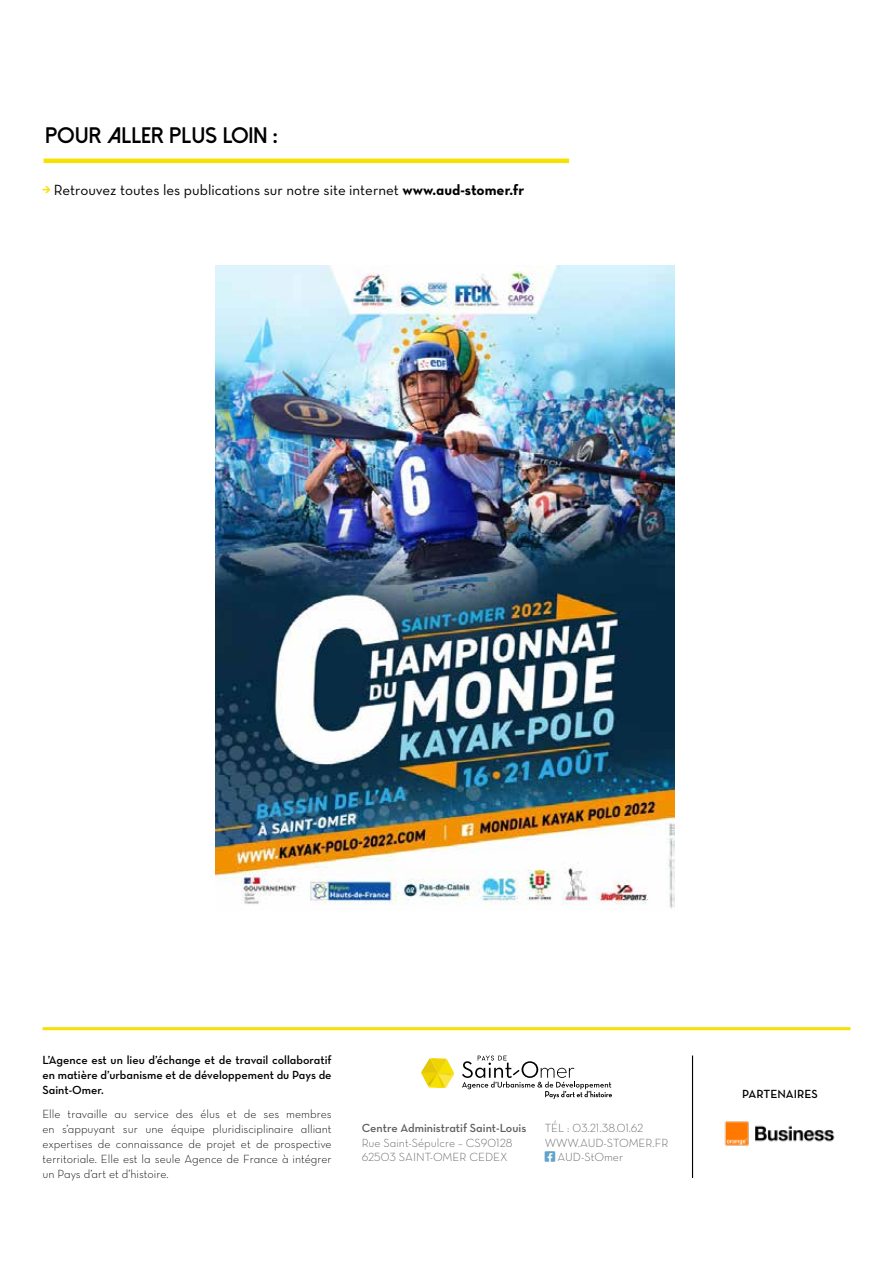
<style>
.page{position:relative;width:893px;height:1263px;background:#fff}
.page>*{position:absolute;margin:0;border:0;box-sizing:border-box;transform-origin:0 0}
.t1{font:800 22.5px "Dolce Vita";color:#000}
.t2{font:15px "Neutra Text Book Alt";color:#000}
.t3{font:12px/15px "Neutra Text Light Alt";color:#000;text-align:justify}
.t4{font:12px/15px "Neutra Text Demi Alt";color:#000;text-align:justify}
.t5{font:12px/14.4px "Neutra Text Light Alt";color:#5f5e63}
.t6{font:12px "Neutra Text Demi Alt";color:#5f5e63}
.s1{color:#f6e100}
.s2{font-family:"Neutra Text Bold Alt"}
</style>
<div class="page">
<img style="left:724px;top:1121px;width:111px;height:24px">
<img style="left:215px;top:265px;width:459px;height:644px">
<hr style="left:43px;top:1027px;width:807px;height:3px;background:#f6e100">
<hr style="left:692px;top:1055px;width:1px;height:123px;background:#000">
<svg style="left:421px;top:1058px;width:34px;height:30px"></svg>
<svg style="left:462px;top:1055px;width:150px;height:44px"></svg>
<hr style="left:44px;top:159px;width:525px;height:4px;background:#f6e100">
<h1 class="t1" style="left:45px;top:124px;width:234px">POUR ALLER PLUS LOIN :</h1>
<p class="t2" style="left:43px;top:180px;width:483px"><span class="s1">★</span> Retrouvez toutes les publications sur notre site internet <span class="s2">www.aud-stomer.fr</span></p>
<p class="t4" style="left:43px;top:1052px;width:291px">L’Agence est un lieu d’échange et de travail collaboratif en matière d’urbanisme et de développement du Pays de Saint-Omer.</p>
<p class="t3" style="left:43px;top:1106px;width:291px">Elle travaille au service des élus et de ses membres en s’appuyant sur une équipe pluridisciplinaire alliant expertises de connaissance de projet et de prospective territoriale. Elle est la seule Agence de France à intégrer un Pays d’art et d’histoire.</p>
<p class="t5" style="left:545px;top:1121px;width:100px">TÉL : 03.21.38.01.62</p>
<p class="t6" style="left:362px;top:1121px;width:166px">Centre Administratif Saint-Louis</p>
<p class="t5" style="left:362px;top:1135px;width:152px">Rue Saint-Sépulcre – CS90128<br>62503 SAINT-OMER CEDEX</p>
<p class="t5" style="left:545px;top:1135px;width:125px">WWW.AUD-STOMER.FR</p>
<p class="t5" style="left:558px;top:1149px;width:67px">AUD-StOmer</p>
<p class="t4" style="left:742px;top:1086px;width:77px">PARTENAIRES</p>
</div>
